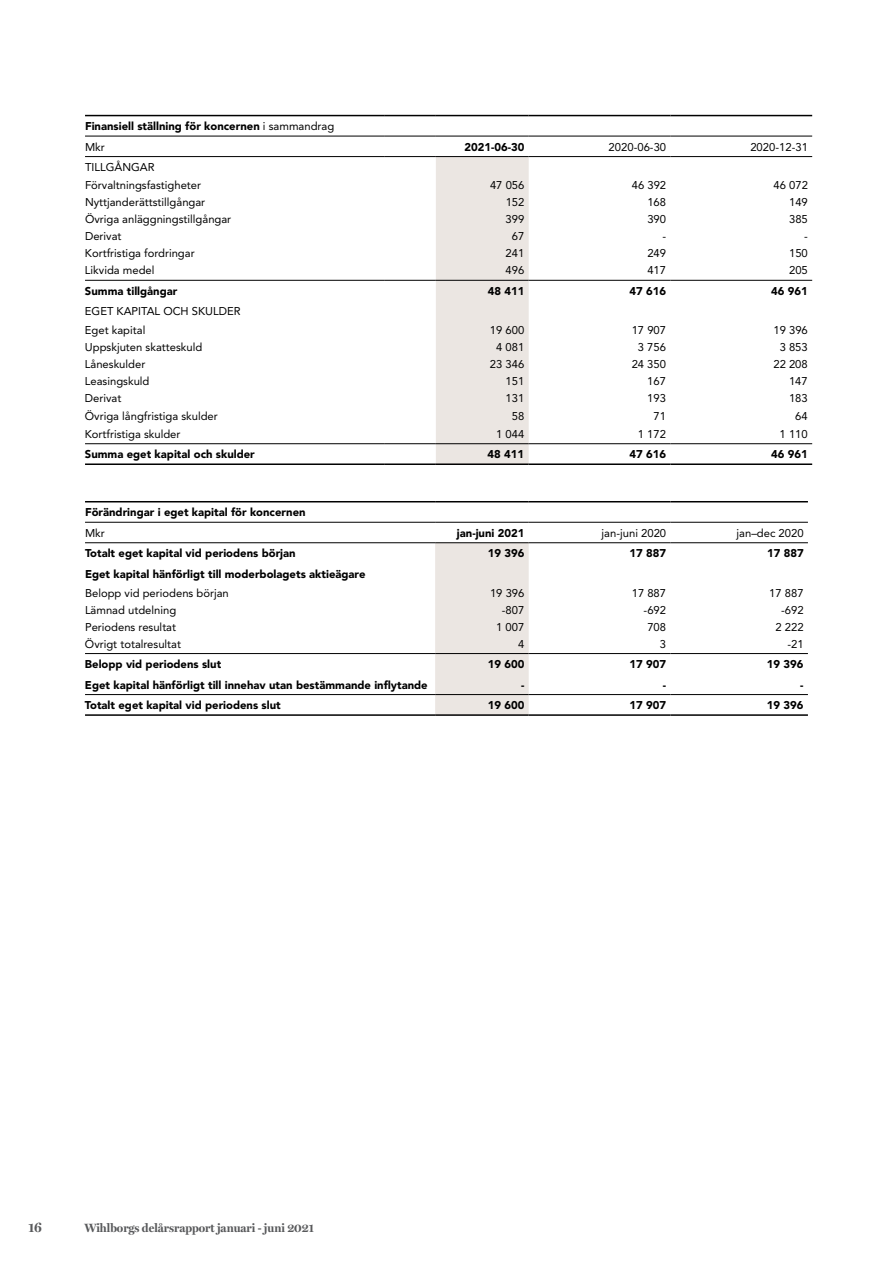
<style>
.page{position:relative;width:893px;height:1263px;background:#fff}
.page>*{position:absolute;margin:0;border:0;box-sizing:border-box;transform-origin:0 0}
.t1{font:700 13.5px "Miller Display";color:#58595b}
.t2{font:700 12px "Miller Display";color:#58595b}
.t3{font:11.25px/17.5px "Avenir LT Std";color:#000}
.t4{font:900 11.25px/20.5px "Avenir LT Std";color:#000}
.s1{font-weight:400}
</style>
<div class="page">
<svg style="left:384px;top:157px;width:145px;height:306px"></svg>
<hr style="left:85px;top:115px;width:299px;height:1px;background:#000">
<hr style="left:384px;top:115px;width:52px;height:1px;background:#000">
<hr style="left:436px;top:115px;width:93px;height:1px;background:#000">
<hr style="left:529px;top:115px;width:141px;height:1px;background:#000">
<hr style="left:670px;top:115px;width:142px;height:1px;background:#000">
<hr style="left:85px;top:136px;width:299px;height:1px;background:#000">
<hr style="left:384px;top:136px;width:52px;height:1px;background:#000">
<hr style="left:436px;top:136px;width:93px;height:1px;background:#000">
<hr style="left:529px;top:136px;width:141px;height:1px;background:#000">
<hr style="left:670px;top:136px;width:142px;height:1px;background:#000">
<hr style="left:85px;top:443px;width:299px;height:1px;background:#000">
<hr style="left:384px;top:443px;width:52px;height:1px;background:#000">
<hr style="left:436px;top:443px;width:93px;height:1px;background:#000">
<hr style="left:529px;top:443px;width:141px;height:1px;background:#000">
<hr style="left:670px;top:443px;width:142px;height:1px;background:#000">
<hr style="left:85px;top:463px;width:299px;height:2px;background:#000">
<hr style="left:384px;top:463px;width:52px;height:2px;background:#000">
<hr style="left:436px;top:463px;width:93px;height:2px;background:#000">
<hr style="left:529px;top:463px;width:141px;height:2px;background:#000">
<hr style="left:670px;top:463px;width:142px;height:2px;background:#000">
<hr style="left:85px;top:156px;width:299px;height:1px;background:#000">
<hr style="left:384px;top:156px;width:52px;height:1px;background:#000">
<hr style="left:436px;top:156px;width:93px;height:1px;background:#000">
<hr style="left:529px;top:156px;width:141px;height:1px;background:#000">
<hr style="left:670px;top:156px;width:142px;height:1px;background:#000">
<hr style="left:85px;top:280px;width:299px;height:1px;background:#000">
<hr style="left:384px;top:280px;width:52px;height:1px;background:#000">
<hr style="left:436px;top:280px;width:93px;height:1px;background:#000">
<hr style="left:529px;top:280px;width:141px;height:1px;background:#000">
<hr style="left:670px;top:280px;width:142px;height:1px;background:#000">
<div style="left:435px;top:543px;width:94px;height:171px;background:#ebe6e2"></div>
<hr style="left:85px;top:501px;width:350px;height:1px;background:#000">
<hr style="left:435px;top:501px;width:94px;height:1px;background:#000">
<hr style="left:529px;top:501px;width:141px;height:1px;background:#000">
<hr style="left:670px;top:501px;width:138px;height:1px;background:#000">
<hr style="left:85px;top:522px;width:350px;height:1px;background:#000">
<hr style="left:435px;top:522px;width:94px;height:1px;background:#000">
<hr style="left:529px;top:522px;width:141px;height:1px;background:#000">
<hr style="left:670px;top:522px;width:138px;height:1px;background:#000">
<hr style="left:85px;top:542px;width:350px;height:1px;background:#000">
<hr style="left:435px;top:542px;width:94px;height:1px;background:#000">
<hr style="left:529px;top:542px;width:141px;height:1px;background:#000">
<hr style="left:670px;top:542px;width:138px;height:1px;background:#000">
<hr style="left:85px;top:653px;width:350px;height:1px;background:#000">
<hr style="left:435px;top:653px;width:94px;height:1px;background:#000">
<hr style="left:529px;top:653px;width:141px;height:1px;background:#000">
<hr style="left:670px;top:653px;width:138px;height:1px;background:#000">
<hr style="left:85px;top:714px;width:350px;height:2px;background:#000">
<hr style="left:435px;top:714px;width:94px;height:2px;background:#000">
<hr style="left:529px;top:714px;width:141px;height:2px;background:#000">
<hr style="left:670px;top:714px;width:138px;height:2px;background:#000">
<hr style="left:85px;top:694px;width:350px;height:1px;background:#000">
<hr style="left:435px;top:694px;width:94px;height:1px;background:#000">
<hr style="left:529px;top:694px;width:141px;height:1px;background:#000">
<hr style="left:670px;top:694px;width:138px;height:1px;background:#000">
<p class="t4" style="left:85px;top:116px;width:251px">Finansiell ställning för koncernen <span class="s1">i sammandrag<br>Mkr</span></p>
<p class="t3" style="left:85px;top:158px;width:118px">TILLGÅNGAR<br>Förvaltningsfastigheter</p>
<p class="t4" style="left:464px;top:136px;width:61px">2021-06-30</p>
<p class="t3" style="left:609px;top:138px;width:59px">2020-06-30</p>
<p class="t3" style="left:750px;top:138px;width:59px">2020-12-31</p>
<p class="t3" style="left:490px;top:176px;width:36px">47 056</p>
<p class="t3" style="left:632px;top:176px;width:36px">46 392</p>
<p class="t3" style="left:773px;top:176px;width:36px">46 072</p>
<p class="t3" style="left:85px;top:194px;width:122px">Nyttjanderättstillgångar</p>
<p class="t3" style="left:506px;top:194px;width:20px">152</p>
<p class="t3" style="left:647px;top:194px;width:20px">168</p>
<p class="t3" style="left:789px;top:194px;width:20px">149</p>
<p class="t3" style="left:85px;top:211px;width:148px">Övriga anläggningstillgångar</p>
<p class="t3" style="left:506px;top:211px;width:20px">399</p>
<p class="t3" style="left:647px;top:211px;width:20px">390</p>
<p class="t3" style="left:789px;top:211px;width:20px">385</p>
<p class="t3" style="left:85px;top:228px;width:38px">Derivat</p>
<p class="t3" style="left:512px;top:228px;width:14px">67</p>
<p class="t3" style="left:662px;top:228px;width:5px">-</p>
<p class="t3" style="left:804px;top:228px;width:5px">-</p>
<p class="t3" style="left:85px;top:245px;width:111px">Kortfristiga fordringar</p>
<p class="t3" style="left:506px;top:245px;width:20px">241</p>
<p class="t3" style="left:647px;top:245px;width:20px">249</p>
<p class="t3" style="left:789px;top:245px;width:20px">150</p>
<p class="t3" style="left:85px;top:262px;width:71px">Likvida medel</p>
<p class="t3" style="left:506px;top:262px;width:20px">496</p>
<p class="t3" style="left:647px;top:262px;width:20px">417</p>
<p class="t3" style="left:789px;top:262px;width:20px">205</p>
<p class="t4" style="left:85px;top:281px;width:94px">Summa tillgångar</p>
<p class="t4" style="left:488px;top:281px;width:38px">48 411</p>
<p class="t4" style="left:629px;top:281px;width:38px">47 616</p>
<p class="t4" style="left:771px;top:281px;width:38px">46 961</p>
<p class="t3" style="left:85px;top:302px;width:157px;line-height:18.8px">EGET KAPITAL OCH SKULDER<br>Eget kapital</p>
<p class="t3" style="left:490px;top:321px;width:36px">19 600</p>
<p class="t3" style="left:632px;top:321px;width:36px">17 907</p>
<p class="t3" style="left:773px;top:321px;width:36px">19 396</p>
<p class="t3" style="left:85px;top:338px;width:119px">Uppskjuten skatteskuld</p>
<p class="t3" style="left:496px;top:338px;width:30px">4 081</p>
<p class="t3" style="left:638px;top:338px;width:30px">3 756</p>
<p class="t3" style="left:780px;top:338px;width:30px">3 853</p>
<p class="t3" style="left:85px;top:355px;width:62px">Låneskulder</p>
<p class="t3" style="left:490px;top:355px;width:36px">23 346</p>
<p class="t3" style="left:632px;top:355px;width:36px">24 350</p>
<p class="t3" style="left:773px;top:355px;width:36px">22 208</p>
<p class="t3" style="left:85px;top:372px;width:66px">Leasingskuld</p>
<p class="t3" style="left:506px;top:372px;width:20px">151</p>
<p class="t3" style="left:647px;top:372px;width:20px">167</p>
<p class="t3" style="left:789px;top:372px;width:20px">147</p>
<p class="t3" style="left:85px;top:390px;width:38px">Derivat</p>
<p class="t3" style="left:506px;top:390px;width:20px">131</p>
<p class="t3" style="left:647px;top:390px;width:20px">193</p>
<p class="t3" style="left:789px;top:390px;width:20px">183</p>
<p class="t3" style="left:85px;top:407px;width:134px">Övriga långfristiga skulder</p>
<p class="t3" style="left:512px;top:407px;width:14px">58</p>
<p class="t3" style="left:653px;top:407px;width:14px">71</p>
<p class="t3" style="left:795px;top:407px;width:14px">64</p>
<p class="t3" style="left:85px;top:425px;width:97px">Kortfristiga skulder</p>
<p class="t3" style="left:496px;top:425px;width:30px">1 044</p>
<p class="t3" style="left:638px;top:425px;width:30px">1 172</p>
<p class="t3" style="left:780px;top:425px;width:30px">1 110</p>
<p class="t4" style="left:85px;top:444px;width:171px">Summa eget kapital och skulder</p>
<p class="t4" style="left:488px;top:444px;width:38px">48 411</p>
<p class="t4" style="left:629px;top:444px;width:38px">47 616</p>
<p class="t4" style="left:771px;top:444px;width:38px">46 961</p>
<p class="t4" style="left:85px;top:502px;width:222px">Förändringar i eget kapital för koncernen</p>
<p class="t3" style="left:85px;top:524px;width:21px">Mkr</p>
<p class="t4" style="left:457px;top:522px;width:69px">jan-juni 2021</p>
<p class="t3" style="left:602px;top:524px;width:66px">jan-juni 2020</p>
<p class="t3" style="left:736px;top:524px;width:69px">jan–dec 2020</p>
<p class="t4" style="left:85px;top:543px;width:212px">Totalt eget kapital vid periodens början</p>
<p class="t4" style="left:488px;top:543px;width:38px">19 396</p>
<p class="t4" style="left:629px;top:543px;width:38px">17 887</p>
<p class="t4" style="left:767px;top:543px;width:38px">17 887</p>
<p class="t4" style="left:85px;top:563px;width:282px">Eget kapital hänförligt till moderbolagets aktieägare</p>
<p class="t3" style="left:85px;top:584px;width:145px">Belopp vid periodens början</p>
<p class="t3" style="left:490px;top:584px;width:36px">19 396</p>
<p class="t3" style="left:632px;top:584px;width:36px">17 887</p>
<p class="t3" style="left:769px;top:584px;width:36px">17 887</p>
<p class="t3" style="left:85px;top:601px;width:93px">Lämnad utdelning</p>
<p class="t3" style="left:502px;top:601px;width:24px">-807</p>
<p class="t3" style="left:644px;top:601px;width:24px">-692</p>
<p class="t3" style="left:781px;top:601px;width:24px">-692</p>
<p class="t3" style="left:85px;top:618px;width:93px">Periodens resultat</p>
<p class="t3" style="left:496px;top:618px;width:30px">1 007</p>
<p class="t3" style="left:647px;top:618px;width:20px">708</p>
<p class="t3" style="left:775px;top:618px;width:30px">2 222</p>
<p class="t3" style="left:85px;top:635px;width:98px">Övrigt totalresultat</p>
<p class="t3" style="left:518px;top:635px;width:8px">4</p>
<p class="t3" style="left:660px;top:635px;width:8px">3</p>
<p class="t3" style="left:787px;top:635px;width:18px">-21</p>
<p class="t4" style="left:85px;top:654px;width:138px">Belopp vid periodens slut</p>
<p class="t4" style="left:488px;top:654px;width:38px">19 600</p>
<p class="t4" style="left:629px;top:654px;width:38px">17 907</p>
<p class="t4" style="left:767px;top:654px;width:38px">19 396</p>
<p class="t4" style="left:85px;top:674px;width:344px">Eget kapital hänförligt till innehav utan bestämmande inflytande</p>
<p class="t4" style="left:521px;top:674px;width:5px">-</p>
<p class="t4" style="left:663px;top:674px;width:5px">-</p>
<p class="t4" style="left:800px;top:674px;width:5px">-</p>
<p class="t4" style="left:85px;top:695px;width:197px">Totalt eget kapital vid periodens slut</p>
<p class="t4" style="left:488px;top:695px;width:38px">19 600</p>
<p class="t4" style="left:629px;top:695px;width:38px">17 907</p>
<p class="t4" style="left:767px;top:695px;width:38px">19 396</p>
<p class="t1" style="left:28px;top:1220px;width:15px">16</p>
<p class="t2" style="left:84px;top:1221px;width:231px">Wihlborgs delårsrapport januari - juni 2021</p>
</div>
